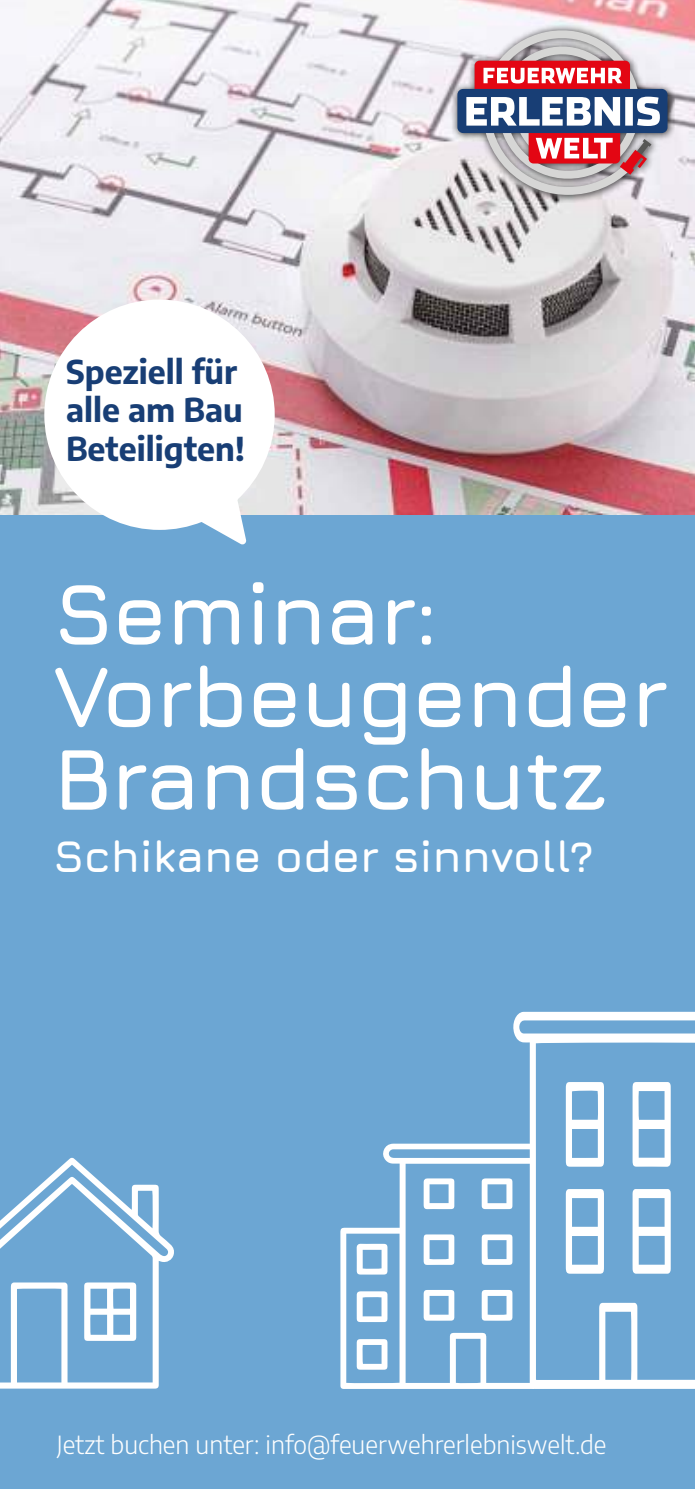
<style>
.page{position:relative;width:695px;height:1489px;background:#fff}
.page>*{position:absolute;margin:0;border:0;box-sizing:border-box;transform-origin:0 0}
.t1{font:700 87.5px/82.5px "Jura";letter-spacing:-.02em;color:#fff}
.t2{font:700 45px "Jura";letter-spacing:-.01em;color:#fff}
.t3{font:700 32.25px/38.8px "Encode Sans";color:#183e75}
.t4{font:300 25px "Encode Sans";color:#fff}
</style>
<div class="page">
<div style="left:0;top:510px;width:694px;height:978px;background:#6ca6d3"></div>
<img style="left:0;top:0;width:694px;height:514px">
<svg style="left:43px;top:298px;width:233px;height:247px"></svg>
<div style="left:449px;top:23px;width:225px;height:180px;background:#000;opacity:.75"></div>
<div style="left:457px;top:89px;width:210px;height:44px;background:#183e75;border-radius:6px"></div>
<svg style="left:466px;top:28px;width:193px;height:167px"></svg>
<svg style="left:0;top:1157px;width:174px;height:231px"></svg>
<svg style="left:340px;top:1143px;width:171px;height:245px"></svg>
<svg style="left:481px;top:1178px;width:30px;height:30px"></svg>
<svg style="left:481px;top:1289px;width:30px;height:31px"></svg>
<svg style="left:423px;top:1289px;width:31px;height:31px"></svg>
<svg style="left:423px;top:1178px;width:31px;height:31px"></svg>
<svg style="left:481px;top:1234px;width:30px;height:30px"></svg>
<svg style="left:423px;top:1234px;width:31px;height:30px"></svg>
<svg style="left:356px;top:1243px;width:31px;height:31px"></svg>
<svg style="left:356px;top:1291px;width:31px;height:30px"></svg>
<svg style="left:356px;top:1338px;width:31px;height:31px"></svg>
<svg style="left:511px;top:1011px;width:183px;height:377px"></svg>
<svg style="left:565px;top:1081px;width:39px;height:85px"></svg>
<svg style="left:632px;top:1081px;width:38px;height:85px"></svg>
<svg style="left:632px;top:1188px;width:38px;height:85px"></svg>
<svg style="left:548px;top:1188px;width:56px;height:86px"></svg>
<p class="t3" style="left:66px;top:353px;width:180px">Speziell für alle am Bau<br>Beteiligten!</p>
<h1 class="t1" style="left:53px;top:581px;width:616px">Seminar:<br>Vorbeugender<br>Brandschutz</h1>
<h2 class="t2" style="left:53px;top:840px;width:542px">Schikane oder sinnvoll?</h2>
<p class="t4" style="left:57px;top:1433px;width:551px">Jetzt buchen unter: info@feuerwehrerlebniswelt.de</p>
</div>
